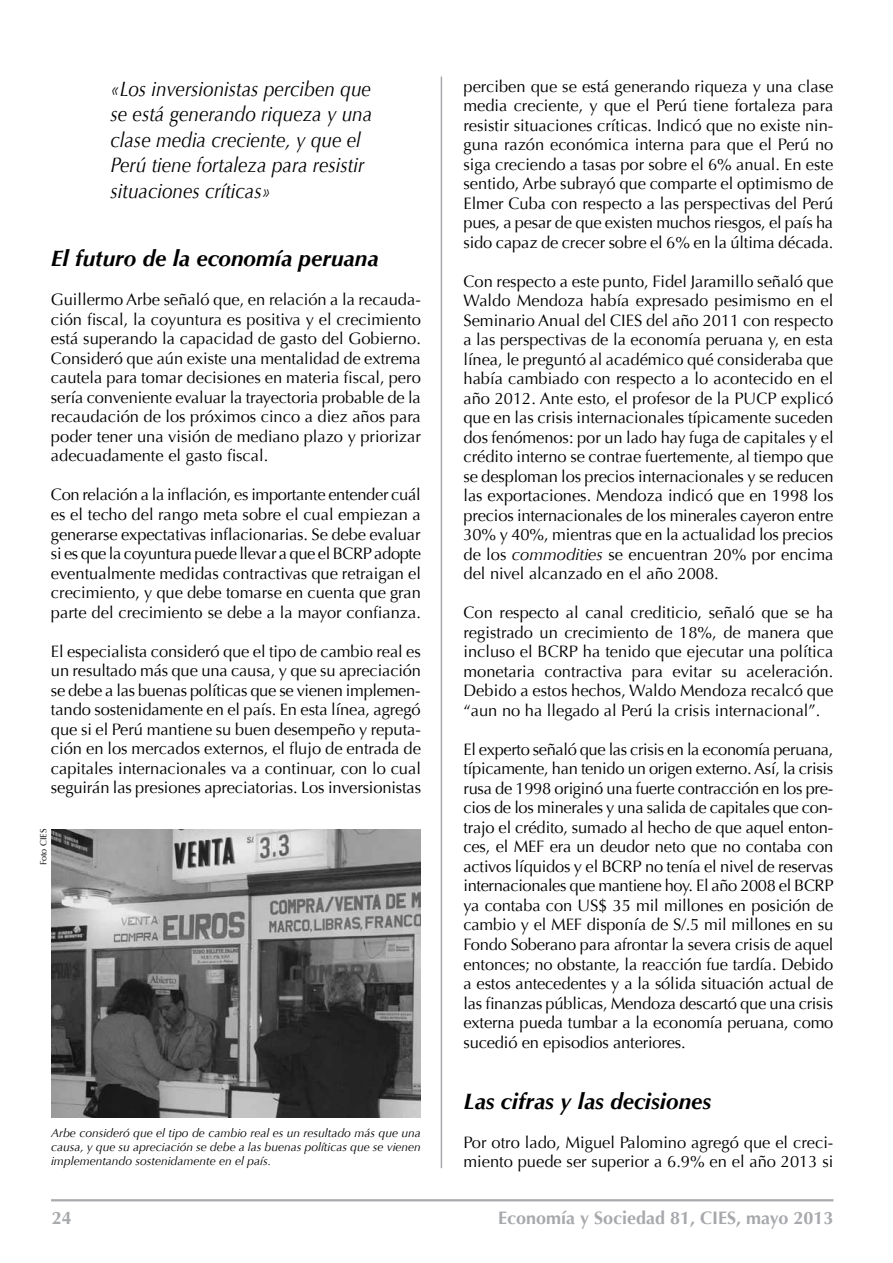
<style>
.page{position:relative;width:893px;height:1263px;background:#fff}
.page>*{position:absolute;margin:0;border:0;box-sizing:border-box;transform-origin:0 0}
.t1{font:italic 700 22.5px "Optima";color:#000}
.t2{font:italic 21px/25.5px "Optima";color:#000;scale:.9 1}
.t3{font:700 18px "Optima";color:#a7a9ac}
.t4{font:16.5px/19.5px "Optima";color:#000;text-align:justify}
.t5{font:italic 12px/14.2px "Optima";color:#000;text-align:justify}
.t6{font:9px "Optima";color:#000}
.s1{font-style:italic}
</style>
<div class="page">
<hr style="left:51px;top:1199px;width:782px;height:2px;background:#a7a9ac">
<hr style="left:441px;top:77px;width:1px;height:1091px;background:#a7a9ac">
<img style="left:51px;top:829px;width:370px;height:289px">
<p class="t2" style="left:111px;top:76px;width:292px">«Los inversionistas perciben que se está generando riqueza y una clase media creciente, y que el<br>Perú tiene fortaleza para resistir situaciones críticas»</p>
<h1 class="t1" style="left:51px;top:245px;width:329px">El futuro de la economía peruana</h1>
<p class="t4" style="left:51px;top:290px;width:371px">Guillermo Arbe señaló que, en relación a la recauda&shy;ción fiscal, la coyuntura es positiva y el crecimiento está superando la capacidad de gasto del Gobierno.<br>Consideró que aún existe una mentalidad de extrema cautela para tomar decisiones en materia fiscal, pero sería conveniente evaluar la trayectoria probable de la recaudación de los próximos cinco a diez años para poder tener una visión de mediano plazo y priorizar adecuadamente el gasto fiscal.</p>
<p class="t4" style="left:51px;top:485px;width:372px">Con relación a la inflación, es importante entender cuál es el techo del rango meta sobre el cual empiezan a generarse expectativas inflacionarias. Se debe evaluar si es que la coyuntura puede llevar a que el BCRP adopte eventualmente medidas contractivas que retraigan el crecimiento, y que debe tomarse en cuenta que gran parte del crecimiento se debe a la mayor confianza.</p>
<p class="t4" style="left:51px;top:641px;width:372px">El especialista consideró que el tipo de cambio real es un resultado más que una causa, y que su apreciación se debe a las buenas políticas que se vienen implemen&shy;tando sostenidamente en el país. En esta línea, agregó que si el Perú mantiene su buen desempeño y reputa&shy;ción en los mercados externos, el flujo de entrada de capitales internacionales va a continuar, con lo cual seguirán las presiones apreciatorias. Los inversionistas</p>
<p class="t6" style="left:38px;top:865px;width:38px;rotate:-90deg">Foto CIES</p>
<p class="t5" style="left:51px;top:1126px;width:371px">Arbe consideró que el tipo de cambio real es un resultado más que una causa, y que su apreciación se debe a las buenas políticas que se vienen implementando sostenidamente en el país.</p>
<p class="t4" style="left:463px;top:77px;width:371px">perciben que se está generando riqueza y una clase media creciente, y que el Perú tiene fortaleza para resistir situaciones críticas. Indicó que no existe nin&shy;guna razón económica interna para que el Perú no siga creciendo a tasas por sobre el 6% anual. En este sentido, Arbe subrayó que comparte el optimismo de Elmer Cuba con respecto a las perspectivas del Perú pues, a pesar de que existen muchos riesgos, el país ha sido capaz de crecer sobre el 6% en la última década.</p>
<p class="t4" style="left:463px;top:272px;width:372px">Con respecto a este punto, Fidel Jaramillo señaló que Waldo Mendoza había expresado pesimismo en el Seminario Anual del CIES del año 2011 con respecto a las perspectivas de la economía peruana y, en esta línea, le preguntó al académico qué consideraba que había cambiado con respecto a lo acontecido en el año 2012. Ante esto, el profesor de la PUCP explicó que en las crisis internacionales típicamente suceden dos fenómenos: por un lado hay fuga de capitales y el crédito interno se contrae fuertemente, al tiempo que se desploman los precios internacionales y se reducen las exportaciones. Mendoza indicó que en 1998 los precios internacionales de los minerales cayeron entre 30% y 40%, mientras que en la actualidad los precios de los <span class="s1">commodities</span> se encuentran 20% por encima del nivel alcanzado en el año 2008.</p>
<p class="t4" style="left:463px;top:603px;width:371px">Con respecto al canal crediticio, señaló que se ha registrado un crecimiento de 18%, de manera que incluso el BCRP ha tenido que ejecutar una política monetaria contractiva para evitar su aceleración.<br>Debido a estos hechos, Waldo Mendoza recalcó que “aun no ha llegado al Perú la crisis internacional”.</p>
<p class="t4" style="left:463px;top:740px;width:372px">El experto señaló que las crisis en la economía peruana, típicamente, han tenido un origen externo. Así, la crisis rusa de 1998 originó una fuerte contracción en los pre&shy;cios de los minerales y una salida de capitales que con&shy;trajo el crédito, sumado al hecho de que aquel enton&shy;ces, el MEF era un deudor neto que no contaba con activos líquidos y el BCRP no tenía el nivel de reservas internacionales que mantiene hoy. El año 2008 el BCRP ya contaba con US$ 35 mil millones en posición de cambio y el MEF disponía de S/.5 mil millones en su Fondo Soberano para afrontar la severa crisis de aquel entonces; no obstante, la reacción fue tardía. Debido a estos antecedentes y a la sólida situación actual de las finanzas públicas, Mendoza descartó que una crisis externa pueda tumbar a la economía peruana, como sucedió en episodios anteriores.</p>
<h1 class="t1" style="left:463px;top:1088px;width:249px">Las cifras y las decisiones</h1>
<p class="t4" style="left:463px;top:1133px;width:371px">Por otro lado, Miguel Palomino agregó que el creci&shy;miento puede ser superior a 6.9% en el año 2013 si</p>
<p class="t3" style="left:52px;top:1208px;width:22px">24</p>
<p class="t3" style="left:498px;top:1208px;width:337px">Economía y Sociedad 81, CIES, mayo 2013</p>
</div>
